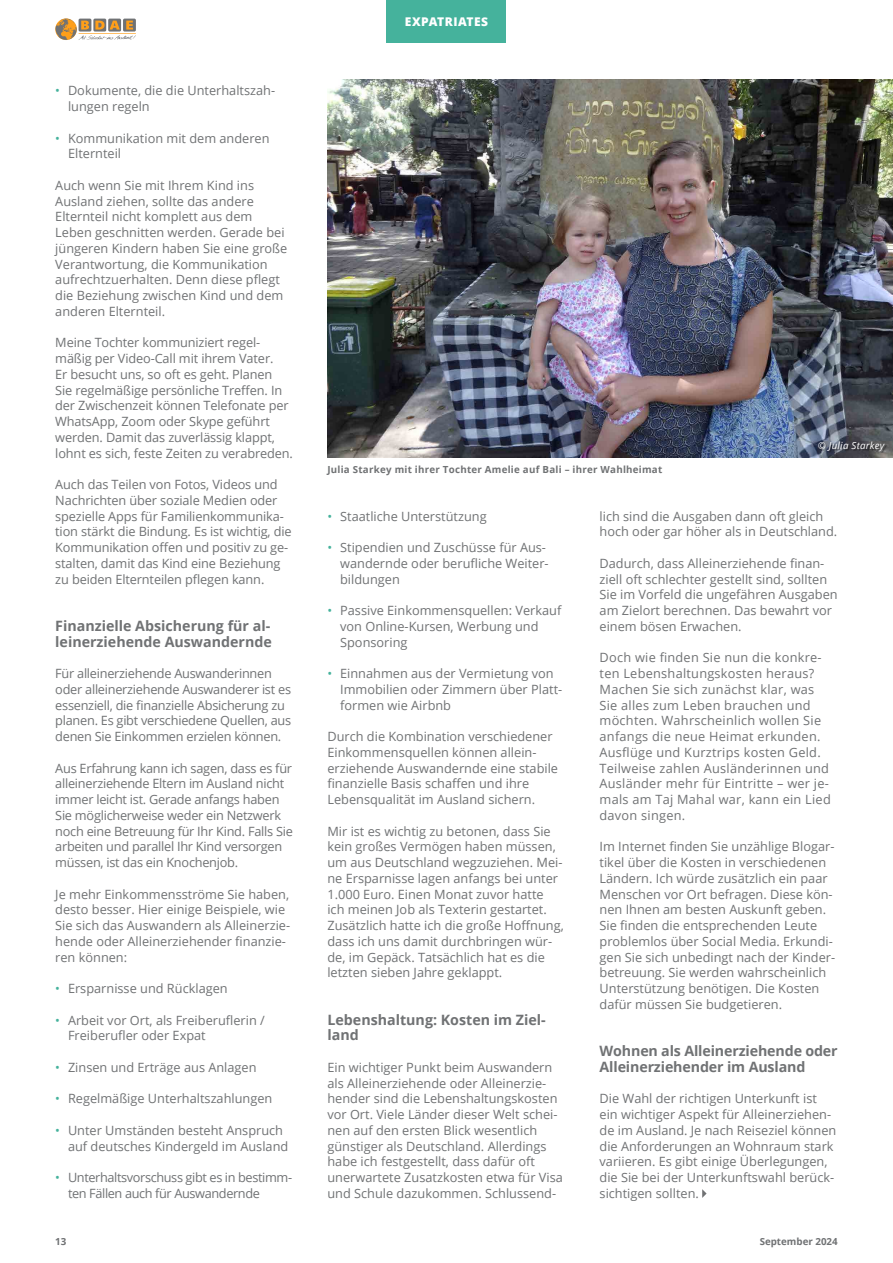
<style>
.page{position:relative;width:893px;height:1263px;background:#fff}
.page>*{position:absolute;margin:0;border:0;box-sizing:border-box;transform-origin:0 0}
.t1{font:700 14.25px/15.8px "Open Sans";color:#707274}
.t2{font:12.75px/15.8px "Open Sans";color:#707274}
.t3{font:12.75px/15.8px "Open Sans";letter-spacing:-.02em;color:#707274}
.t4{font:12.75px/15.8px "Open Sans";letter-spacing:.02em;color:#707274}
.t5{font:12.75px/15.8px "Open Sans";letter-spacing:-.03em;color:#707274}
.t6{font:800 12px "Open Sans";letter-spacing:.035em;color:#fff}
.t7{font:700 9.75px "Open Sans";letter-spacing:.025em;color:#707274}
.t8{font:700 9.75px "Open Sans";color:#707274}
.t9{font:italic 9.75px "Open Sans";letter-spacing:.025em;color:#fff}
.s1{color:#45b29c}
</style>
<div class="page">
<svg style="left:55px;top:19px;width:81px;height:21px"></svg>
<div style="left:387px;top:0;width:119px;height:43px;background:#45b29c"></div>
<svg style="left:702px;top:1189px;width:5px;height:9px"></svg>
<img style="left:327px;top:80px;width:566px;height:378px">
<div style="left:819px;top:442px;width:68px;height:11px;background:#000;opacity:.5"></div>
<p class="t2" style="left:68px;top:82px;width:209px;text-indent:-13px"><span class="s1">•</span> Dokumente, die die Unterhaltszah&shy;lungen regeln</p>
<p class="t2" style="left:68px;top:130px;width:203px;text-indent:-13px"><span class="s1">•</span> Kommunikation mit dem anderen<br>Elternteil</p>
<p class="t2" style="left:55px;top:177px;width:234px">Auch wenn Sie mit Ihrem Kind ins Ausland ziehen, sollte das andere Elternteil nicht komplett aus dem Leben geschnitten werden. Gerade bei jüngeren Kindern haben Sie eine große Verantwortung, die Kommunikation aufrechtzuerhalten. Denn diese pflegt die Beziehung zwischen Kind und dem anderen Elternteil.</p>
<p class="t2" style="left:55px;top:334px;width:239px">Meine Tochter kommuniziert regel&shy;mäßig per Video-Call mit ihrem Vater.<br>Er besucht uns, so oft es geht. Planen<br>Sie regelmäßige persönliche Treffen. In der Zwischenzeit können Telefonate per WhatsApp, Zoom oder Skype geführt werden. Damit das zuverlässig klappt, lohnt es sich, feste Zeiten zu verabreden.</p>
<p class="t2" style="left:55px;top:476px;width:238px">Auch das Teilen von Fotos, Videos und Nachrichten über soziale Medien oder spezielle Apps für Familienkommunika&shy;tion stärkt die Bindung. Es ist wichtig, die Kommunikation offen und positiv zu ge&shy;stalten, damit das Kind eine Beziehung zu beiden Elternteilen pflegen kann.</p>
<p class="t1" style="left:55px;top:617px;width:218px">Finanzielle Absicherung für al&shy;leinerziehende Auswandernde</p>
<p class="t3" style="left:55px;top:665px;width:237px">Für alleinerziehende Auswanderinnen oder alleinerziehende Auswanderer ist es essenziell, die finanzielle Absicherung zu planen. Es gibt verschiedene Quellen, aus denen Sie Einkommen erzielen können.</p>
<p class="t3" style="left:55px;top:760px;width:239px">Aus Erfahrung kann ich sagen, dass es für alleinerziehende Eltern im Ausland nicht immer leicht ist. Gerade anfangs haben Sie möglicherweise weder ein Netzwerk noch eine Betreuung für Ihr Kind. Falls Sie arbeiten und parallel Ihr Kind versorgen müssen, ist das ein Knochenjob.</p>
<p class="t2" style="left:55px;top:886px;width:236px">Je mehr Einkommensströme Sie haben, desto besser. Hier einige Beispiele, wie Sie sich das Auswandern als Alleinerzie&shy;hende oder Alleinerziehender finanzie&shy;ren können:</p>
<p class="t2" style="left:55px;top:980px;width:174px"><span class="s1">•</span> Ersparnisse und Rücklagen</p>
<p class="t2" style="left:68px;top:1012px;width:198px;text-indent:-13px"><span class="s1">•</span> Arbeit vor Ort, als Freiberuflerin /<br>Freiberufler oder Expat</p>
<p class="t2" style="left:55px;top:1059px;width:203px"><span class="s1">•</span> Zinsen und Erträge aus Anlagen</p>
<p class="t2" style="left:55px;top:1090px;width:219px"><span class="s1">•</span> Regelmäßige Unterhaltszahlungen</p>
<p class="t2" style="left:68px;top:1122px;width:222px;text-indent:-13px"><span class="s1">•</span> Unter Umständen besteht Anspruch auf deutsches Kindergeld im Ausland</p>
<p class="t5" style="left:68px;top:1169px;width:226px;text-indent:-13px"><span class="s1">•</span> Unterhaltsvorschuss gibt es in bestimm&shy;ten Fällen auch für Auswandernde</p>
<p class="t6" style="left:405px;top:12px;width:85px">EXPATRIATES</p>
<p class="t7" style="left:327px;top:463px;width:336px">Julia Starkey mit ihrer Tochter Amelie auf Bali – ihrer Wahlheimat</p>
<p class="t9" style="left:818px;top:439px;width:68px">© Julia Starkey</p>
<p class="t2" style="left:327px;top:508px;width:161px"><span class="s1">•</span> Staatliche Unterstützung</p>
<p class="t2" style="left:340px;top:539px;width:210px;text-indent:-13px"><span class="s1">•</span> Stipendien und Zuschüsse für Aus&shy;wandernde oder berufliche Weiter&shy;bildungen</p>
<p class="t2" style="left:340px;top:602px;width:223px;text-indent:-13px"><span class="s1">•</span> Passive Einkommensquellen: Verkauf von Online-Kursen, Werbung und<br>Sponsoring</p>
<p class="t2" style="left:340px;top:665px;width:224px;text-indent:-13px"><span class="s1">•</span> Einnahmen aus der Vermietung von<br>Immobilien oder Zimmern über Platt&shy;formen wie Airbnb</p>
<p class="t2" style="left:327px;top:728px;width:232px">Durch die Kombination verschiedener Einkommensquellen können allein&shy;erziehende Auswandernde eine stabile finanzielle Basis schaffen und ihre Lebensqualität im Ausland sichern.</p>
<p class="t2" style="left:327px;top:823px;width:238px">Mir ist es wichtig zu betonen, dass Sie kein großes Vermögen haben müssen, um aus Deutschland wegzuziehen. Mei&shy;ne Ersparnisse lagen anfangs bei unter 1.000 Euro. Einen Monat zuvor hatte ich meinen Job als Texterin gestartet.<br>Zusätzlich hatte ich die große Hoffnung, dass ich uns damit durchbringen wür&shy;de, im Gepäck. Tatsächlich hat es die letzten sieben Jahre geklappt.</p>
<p class="t1" style="left:327px;top:1011px;width:220px">Lebenshaltung: Kosten im Ziel&shy;land</p>
<p class="t2" style="left:327px;top:1059px;width:237px">Ein wichtiger Punkt beim Auswandern als Alleinerziehende oder Alleinerzie&shy;hender sind die Lebenshaltungskosten vor Ort. Viele Länder dieser Welt schei&shy;nen auf den ersten Blick wesentlich günstiger als Deutschland. Allerdings habe ich festgestellt, dass dafür oft unerwartete Zusatzkosten etwa für Visa und Schule dazukommen. Schlussend-</p>
<p class="t2" style="left:600px;top:508px;width:239px">lich sind die Ausgaben dann oft gleich hoch oder gar höher als in Deutschland.</p>
<p class="t2" style="left:600px;top:555px;width:240px">Dadurch, dass Alleinerziehende finan&shy;ziell oft schlechter gestellt sind, sollten Sie im Vorfeld die ungefähren Ausgaben am Zielort berechnen. Das bewahrt vor einem bösen Erwachen.</p>
<p class="t4" style="left:600px;top:649px;width:233px">Doch wie finden Sie nun die konkre&shy;ten Lebenshaltungskosten heraus?<br>Machen Sie sich zunächst klar, was Sie alles zum Leben brauchen und möchten. Wahrscheinlich wollen Sie anfangs die neue Heimat erkunden.<br>Ausflüge und Kurztrips kosten Geld.<br>Teilweise zahlen Ausländerinnen und Ausländer mehr für Eintritte – wer je&shy;mals am Taj Mahal war, kann ein Lied davon singen.</p>
<p class="t2" style="left:600px;top:838px;width:237px">Im Internet finden Sie unzählige Blogar&shy;tikel über die Kosten in verschiedenen Ländern. Ich würde zusätzlich ein paar Menschen vor Ort befragen. Diese kön&shy;nen Ihnen am besten Auskunft geben.<br>Sie finden die entsprechenden Leute problemlos über Social Media. Erkundi&shy;gen Sie sich unbedingt nach der Kinder&shy;betreuung. Sie werden wahrscheinlich Unterstützung benötigen. Die Kosten dafür müssen Sie budgetieren.</p>
<p class="t1" style="left:600px;top:1043px;width:240px">Wohnen als Alleinerziehende oder<br>Alleinerziehender im Ausland</p>
<p class="t2" style="left:600px;top:1090px;width:238px">Die Wahl der richtigen Unterkunft ist ein wichtiger Aspekt für Alleinerziehen&shy;de im Ausland. Je nach Reiseziel können die Anforderungen an Wohnraum stark variieren. Es gibt einige Überlegungen, die Sie bei der Unterkunftswahl berück&shy;sichtigen sollten.</p>
<p class="t7" style="left:55px;top:1235px;width:13px">13</p>
<p class="t8" style="left:760px;top:1235px;width:80px">September 2024</p>
</div>
